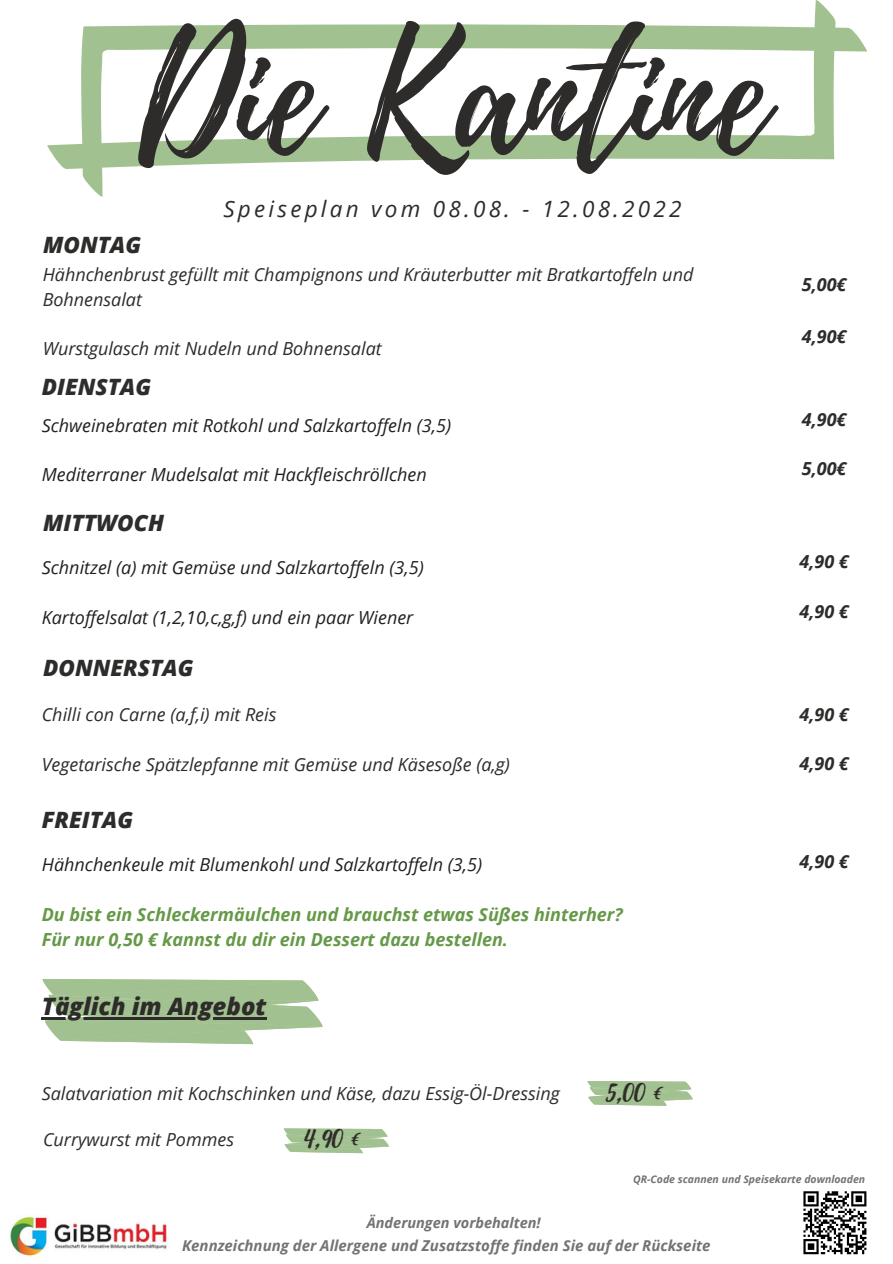
<style>
.page{position:relative;width:893px;height:1264px;background:#fff}
.page>*{position:absolute;margin:0;border:0;box-sizing:border-box;transform-origin:0 0}
.t1{font:161.55px "Playlist Script";color:#2e2c2a}
.t2{font:30px "Playlist Script";color:#2e2c2a}
.t3{font:italic 800 24px "Open Sans";color:#2e2c2a}
.t4{font:italic 22.5px "Open Sans";letter-spacing:.145em;color:#2e2c2a}
.t5{font:italic 800 22.5px "Open Sans";color:#2e2c2a}
.t6{font:italic 800 22.5px "Open Sans";color:#2e2c2c}
.t7{font:italic 18px "Open Sans";color:#231f20}
.t8{font:italic 18px/24.8px "Open Sans";color:#2e2c2a}
.t9{font:italic 700 18px/24.8px "Open Sans";color:#659947}
.t10{font:italic 18px "Open Sans";color:#2e2c2c}
.t11{font:italic 700 18px "Open Sans";color:#2e2c2a}
.t12{font:italic 700 15px "Open Sans";color:#737373}
.t13{font:italic 700 14.55px "Open Sans";color:#737373}
.t14{font:italic 700 10.5px "Open Sans";color:#737373}
</style>
<div class="page">
<svg style="left:47px;top:0;width:820px;height:197px"></svg>
<svg style="left:803px;top:1191px;width:63px;height:63px"></svg>
<img style="left:10px;top:1215px;width:157px;height:41px">
<svg style="left:284px;top:1128px;width:105px;height:25px;background:#b0caa1"></svg>
<svg style="left:42px;top:979px;width:280px;height:65px;background:#aec89f"></svg>
<hr style="left:55px;top:1017px;width:211px;height:2px;background:#2e2c2a">
<svg style="left:587px;top:1081px;width:105px;height:24px;background:#aec99e"></svg>
<h1 class="t1" style="left:138px;top:-18px;width:630px">Die Kantine</h1>
<p class="t4" style="left:223px;top:193px;width:459px">Speiseplan vom 08.08. - 12.08.2022</p>
<p class="t5" style="left:43px;top:229px;width:99px">MONTAG</p>
<p class="t8" style="left:43px;top:261px;width:652px">Hähnchenbrust gefüllt mit Champignons und Kräuterbutter mit Bratkartoffeln und<br>Bohnensalat</p>
<p class="t8" style="left:43px;top:336px;width:340px">Wurstgulasch mit Nudeln und Bohnensalat</p>
<p class="t6" style="left:42px;top:371px;width:111px">DIENSTAG</p>
<p class="t7" style="left:42px;top:412px;width:411px">Schweinebraten mit Rotkohl und Salzkartoffeln (3,5)</p>
<p class="t7" style="left:42px;top:462px;width:386px">Mediterraner Mudelsalat mit Hackfleischröllchen</p>
<p class="t6" style="left:43px;top:506px;width:122px">MITTWOCH</p>
<p class="t7" style="left:42px;top:555px;width:383px">Schnitzel (a) mit Gemüse und Salzkartoffeln (3,5)</p>
<p class="t7" style="left:42px;top:604px;width:373px">Kartoffelsalat (1,2,10,c,g,f) und ein paar Wiener</p>
<p class="t5" style="left:43px;top:652px;width:152px">DONNERSTAG</p>
<p class="t8" style="left:42px;top:701px;width:236px">Chilli con Carne (a,f,i) mit Reis</p>
<p class="t8" style="left:42px;top:751px;width:469px">Vegetarische Spätzlepfanne mit Gemüse und Käsesoße (a,g)</p>
<p class="t5" style="left:42px;top:804px;width:93px">FREITAG</p>
<p class="t7" style="left:42px;top:851px;width:442px">Hähnchenkeule mit Blumenkohl und Salzkartoffeln (3,5)</p>
<p class="t9" style="left:42px;top:901px;width:582px">Du bist ein Schleckermäulchen und brauchst etwas Süßes hinterher?<br>Für nur 0,50 € kannst du dir ein Dessert dazu bestellen.</p>
<h3 class="t3" style="left:42px;top:989px;width:226px">Täglich im Angebot</h3>
<p class="t11" style="left:801px;top:272px;width:46px">5,00€</p>
<p class="t11" style="left:801px;top:324px;width:46px">4,90€</p>
<p class="t11" style="left:801px;top:406px;width:46px">4,90€</p>
<p class="t11" style="left:801px;top:456px;width:46px">5,00€</p>
<p class="t11" style="left:799px;top:549px;width:51px">4,90 €</p>
<p class="t11" style="left:799px;top:598px;width:51px">4,90 €</p>
<p class="t11" style="left:799px;top:702px;width:51px">4,90 €</p>
<p class="t11" style="left:799px;top:751px;width:51px">4,90 €</p>
<p class="t11" style="left:799px;top:848px;width:51px">4,90 €</p>
<p class="t10" style="left:42px;top:1080px;width:519px">Salatvariation mit Kochschinken und Käse, dazu Essig-Öl-Dressing</p>
<p class="t10" style="left:43px;top:1126px;width:192px">Currywurst mit Pommes</p>
<h2 class="t2" style="left:303px;top:1114px;width:58px">4,90 €</h2>
<h2 class="t2" style="left:605px;top:1068px;width:58px">5,00 €</h2>
<p class="t13" style="left:367px;top:1212px;width:175px">Änderungen vorbehalten!</p>
<p class="t14" style="left:633px;top:1171px;width:234px">QR-Code scannen und Speisekarte downloaden</p>
<p class="t12" style="left:182px;top:1234px;width:530px">Kennzeichnung der Allergene und Zusatzstoffe finden Sie auf der Rückseite</p>
</div>
